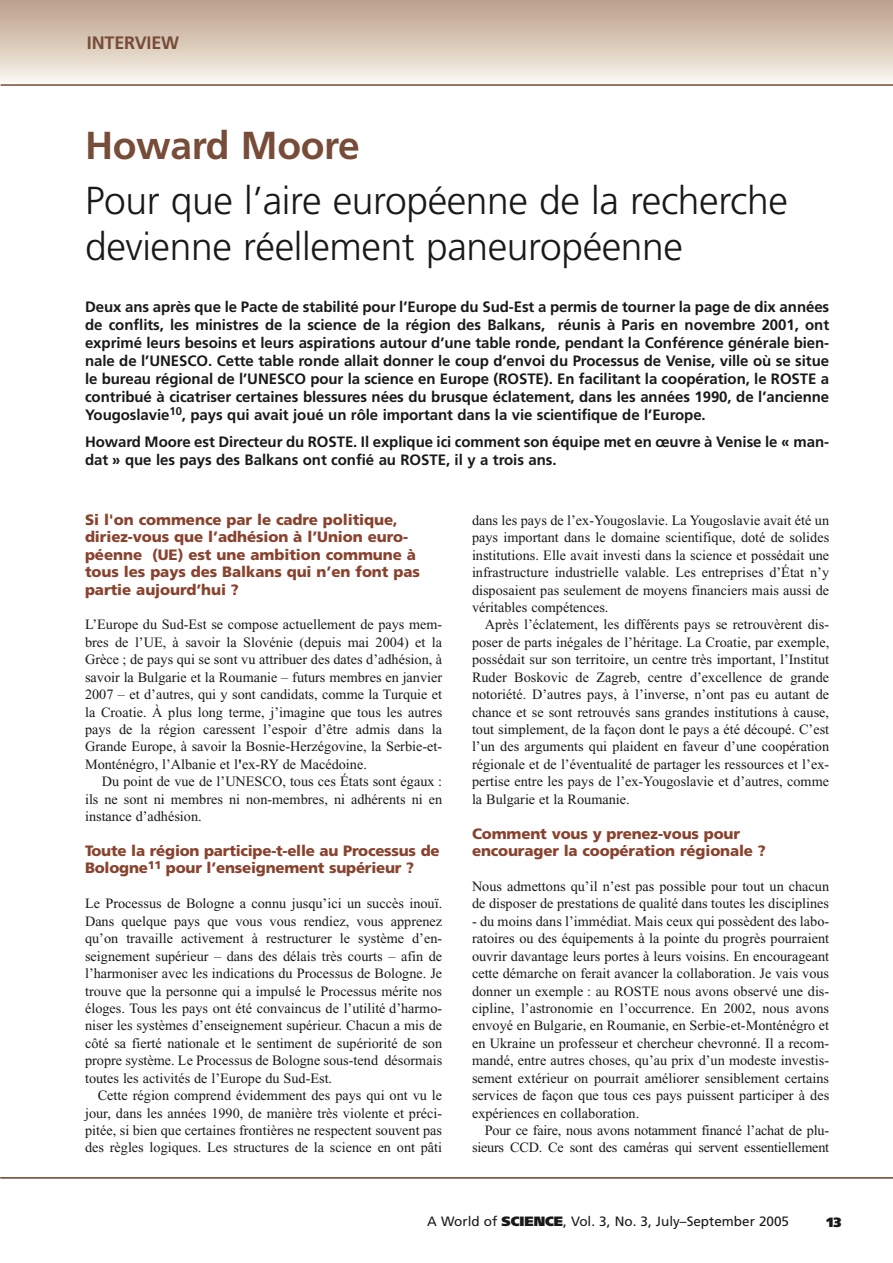
<style>
.page{position:relative;width:893px;height:1263px;background:#fff}
.page>*{position:absolute;margin:0;border:0;box-sizing:border-box;transform-origin:0 0}
.t1{font:300 39px/46.5px "Frutiger";letter-spacing:-.01em;color:#191919}
.t2{font:700 39px "Frutiger";letter-spacing:-.01em;color:#774c38}
.t3{font:700 18px "Frutiger";letter-spacing:-.01em;color:#774c38}
.t4{font:700 15px/18px "Frutiger";letter-spacing:-.005em;color:#191919;text-align:justify}
.t5{font:900 15px/17.4px "Frutiger";letter-spacing:-.01em;color:#89422d}
.t6{font:14.25px/17.4px "Times New Roman";color:#191919;text-align:justify}
.t7{font:13.5px "Frutiger";color:#191919}
.t8{font:900 13.5px "Frutiger";color:#191919}
.s1{font-weight:700}
.s2{font-weight:900}
</style>
<div class="page">
<hr style="left:0;top:84px;width:893px;height:2px;background:#83872b">
<div style="left:0;top:0;width:893px;height:85px;background:linear-gradient(to bottom,#ba9d87,#fbf7f1)"></div>
<hr style="left:1px;top:84px;width:892px;height:2px;background:#774c38">
<hr style="left:0;top:1177px;width:893px;height:2px;background:#774c38">
<p class="t3" style="left:87px;top:32px;width:94px">INTERVIEW</p>
<h1 class="t2" style="left:85px;top:122px;width:276px">Howard Moore</h1>
<h1 class="t1" style="left:85px;top:177px;width:704px">Pour que l’aire européenne de la recherche devienne réellement paneuropéenne</h1>
<p class="t4" style="left:85px;top:298px;width:746px">Deux ans après que le Pacte de stabilité pour l’Europe du Sud-Est a permis de tourner la page de dix années de conflits, les ministres de la science de la région des Balkans, réunis à Paris en novembre 2001, ont exprimé leurs besoins et leurs aspirations autour d’une table ronde, pendant la Conférence générale bien&shy;nale de l’UNESCO. Cette table ronde allait donner le coup d’envoi du Processus de Venise, ville où se situe le bureau régional de l’UNESCO pour la science en Europe (ROSTE). En facilitant la coopération, le ROSTE a contribué à cicatriser certaines blessures nées du brusque éclatement, dans les années 1990, de l’ancienne Yougoslavie<sup>10</sup>, pays qui avait joué un rôle important dans la vie scientifique de l’Europe.</p>
<p class="t4" style="left:85px;top:432px;width:746px">Howard Moore est Directeur du ROSTE. Il explique ici comment son équipe met en œuvre à Venise le « man&shy;dat » que les pays des Balkans ont confié au ROSTE, il y a trois ans.</p>
<p class="t5" style="left:85px;top:511px;width:336px">Si l'on commence par le cadre politique, diriez-vous que l’adhésion à l’Union euro&shy;péenne (UE) est une ambition commune à tous les pays des Balkans qui n’en font pas partie aujourd’hui ?</p>
<p class="t6" style="left:85px;top:616px;width:359px">L’Europe du Sud-Est se compose actuellement de pays mem&shy;bres de l’UE, à savoir la Slovénie (depuis mai 2004) et la Grèce ; de pays qui se sont vu attribuer des dates d’adhésion, à savoir la Bulgarie et la Roumanie – futurs membres en janvier 2007 – et d’autres, qui y sont candidats, comme la Turquie et la Croatie. À plus long terme, j’imagine que tous les autres pays de la région caressent l’espoir d’être admis dans la Grande Europe, à savoir la Bosnie-Herzégovine, la Serbie-et-Monténégro, l’Albanie et l<span class="s1">'</span>ex-RY de Macédoine.</p>
<p class="t6" style="left:85px;top:773px;width:359px;text-indent:17px">Du point de vue de l’UNESCO, tous ces États sont égaux : ils ne sont ni membres ni non-membres, ni adhérents ni en instance d’adhésion.</p>
<p class="t5" style="left:85px;top:842px;width:356px">Toute la région participe-t-elle au Processus de<br>Bologne<sup>11</sup> pour l’enseignement supérieur ?</p>
<p class="t6" style="left:85px;top:895px;width:359px">Le Processus de Bologne a connu jusqu’ici un succès inouï.<br>Dans quelque pays que vous vous rendiez, vous apprenez qu’on travaille activement à restructurer le système d’en&shy;seignement supérieur – dans des délais très courts – afin de l’harmoniser avec les indications du Processus de Bologne. Je trouve que la personne qui a impulsé le Processus mérite nos éloges. Tous les pays ont été convaincus de l’utilité d’harmo&shy;niser les systèmes d’enseignement supérieur. Chacun a mis de côté sa fierté nationale et le sentiment de supériorité de son propre système. Le Processus de Bologne sous-tend désormais toutes les activités de l’Europe du Sud-Est.</p>
<p class="t6" style="left:85px;top:1087px;width:359px;text-indent:13px">Cette région comprend évidemment des pays qui ont vu le jour, dans les années 1990, de manière très violente et préci&shy;pitée, si bien que certaines frontières ne respectent souvent pas des règles logiques. Les structures de la science en ont pâti</p>
<p class="t6" style="left:472px;top:511px;width:359px">dans les pays de l’ex-Yougoslavie. La Yougoslavie avait été un pays important dans le domaine scientifique, doté de solides institutions. Elle avait investi dans la science et possédait une infrastructure industrielle valable. Les entreprises d’État n’y disposaient pas seulement de moyens financiers mais aussi de véritables compétences.</p>
<p class="t6" style="left:472px;top:616px;width:359px;text-indent:13px">Après l’éclatement, les différents pays se retrouvèrent dis&shy;poser de parts inégales de l’héritage. La Croatie, par exemple, possédait sur son territoire, un centre très important, l’Institut Ruder Boskovic de Zagreb, centre d’excellence de grande notoriété. D’autres pays, à l’inverse, n’ont pas eu autant de chance et se sont retrouvés sans grandes institutions à cause, tout simplement, de la façon dont le pays a été découpé. C’est l’un des arguments qui plaident en faveur d’une coopération régionale et de l’éventualité de partager les ressources et l’ex&shy;pertise entre les pays de l’ex-Yougoslavie et d’autres, comme la Bulgarie et la Roumanie.</p>
<p class="t5" style="left:472px;top:824px;width:295px">Comment vous y prenez-vous pour encourager la coopération régionale ?</p>
<p class="t6" style="left:472px;top:877px;width:359px">Nous admettons qu’il n’est pas possible pour tout un chacun de disposer de prestations de qualité dans toutes les disciplines</p>
<p class="t6" style="left:472px;top:912px;width:359px">- du moins dans l’immédiat. Mais ceux qui possèdent des labo&shy;ratoires ou des équipements à la pointe du progrès pourraient ouvrir davantage leurs portes à leurs voisins. En encourageant cette démarche on ferait avancer la collaboration. Je vais vous donner un exemple : au ROSTE nous avons observé une dis&shy;cipline, l’astronomie en l’occurrence. En 2002, nous avons envoyé en Bulgarie, en Roumanie, en Serbie-et-Monténégro et en Ukraine un professeur et chercheur chevronné. Il a recom&shy;mandé, entre autres choses, qu’au prix d’un modeste investis&shy;sement extérieur on pourrait améliorer sensiblement certains services de façon que tous ces pays puissent participer à des expériences en collaboration.</p>
<p class="t6" style="left:472px;top:1121px;width:359px;text-align:right">Pour ce faire, nous avons notamment financé l’achat de plu&shy;sieurs CCD. Ce sont des caméras qui servent essentiellement</p>
<p class="t7" style="left:427px;top:1213px;width:363px">A World of <span class="s2">SCIENCE</span>, Vol. 3, No. 3, July–September 2005</p>
<p class="t7" style="left:448px;top:1213px;width:359px">Planète <span class="s2">SCIENCE</span>, Vol. 3, No. 3, jui let – septembre 2005</p>
<p class="t8" style="left:826px;top:1214px;width:33px">1313</p>
</div>
